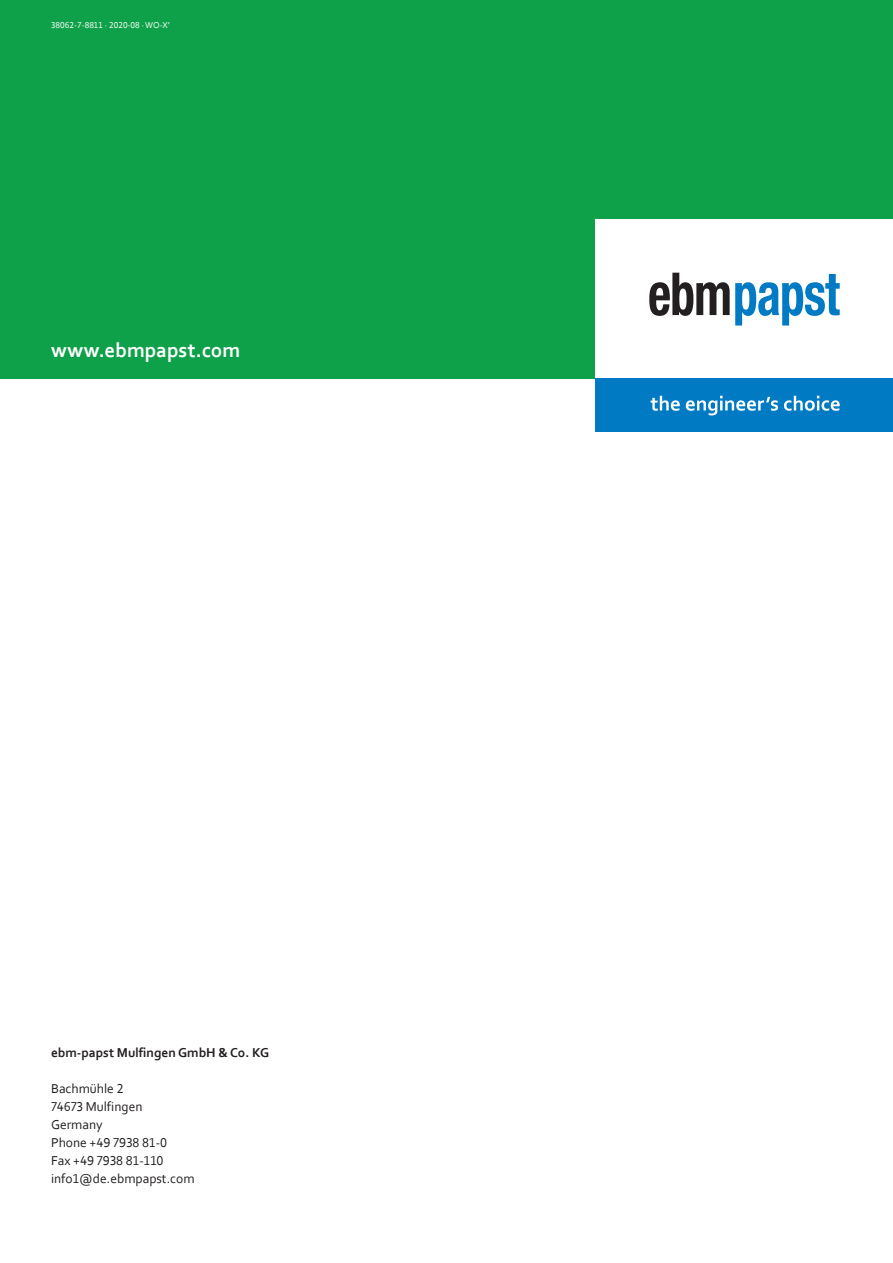
<style>
.page{position:relative;width:893px;height:1263px;background:#fff}
.page>*{position:absolute;margin:0;border:0;box-sizing:border-box;transform-origin:0 0}
.t1{font:700 21px "Corbel";color:#fff}
.t2{font:13.5px/18px "Corbel";color:#231f20}
.t3{font:700 13.5px "Corbel";color:#231f20}
.t4{font:9px "Corbel";color:#fff}
</style>
<div class="page">
<div style="left:0;top:0;width:893px;height:378px;background:#0fa14a"></div>
<div style="left:595px;top:219px;width:298px;height:159px;background:#fff"></div>
<svg style="left:649px;top:273px;width:191px;height:52px"></svg>
<div style="left:595px;top:378px;width:298px;height:54px;background:#007ac2"></div>
<svg style="left:650px;top:396px;width:30px;height:15px"></svg>
<svg style="left:686px;top:396px;width:92px;height:19px"></svg>
<svg style="left:784px;top:396px;width:56px;height:15px"></svg>
<p class="t4" style="left:51px;top:19px;width:120px">38062-7-8811 · 2020-08 · WO-X’</p>
<h1 class="t1" style="left:51px;top:337px;width:191px">www.ebmpapst.com</h1>
<p class="t3" style="left:51px;top:1044px;width:220px">ebm-papst Mulfingen GmbH &amp; Co. KG</p>
<p class="t2" style="left:51px;top:1079px;width:145px">Bachmühle 2<br>74673 Mulfingen<br>Germany<br>Phone +49 7938 81-0<br>Fax +49 7938 81-110 info1@de.ebmpapst.com</p>
</div>
